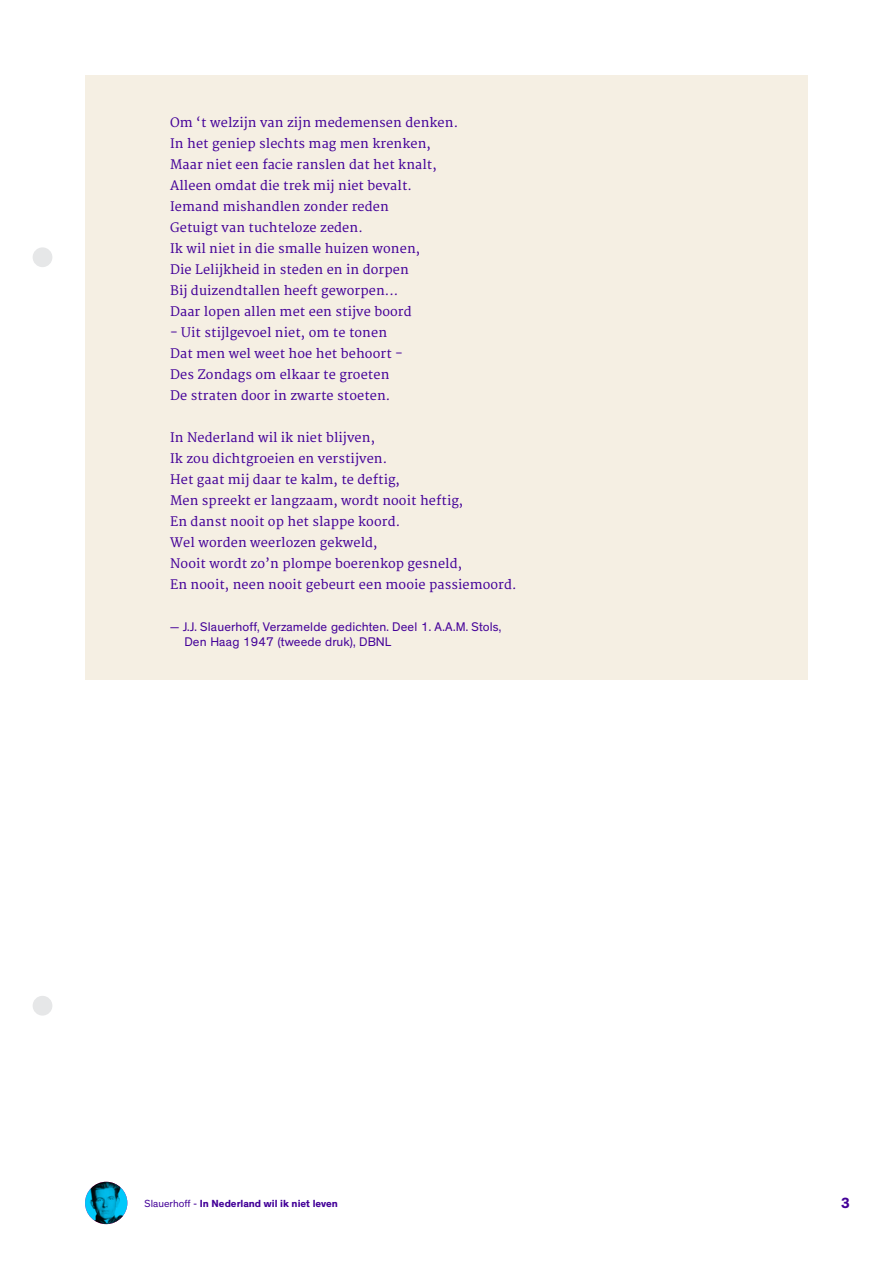
<style>
.page{position:relative;width:893px;height:1263px;background:#fff}
.page>*{position:absolute;margin:0;border:0;box-sizing:border-box;transform-origin:0 0}
.t1{font:700 15px "Theinhardt";color:#430098}
.t2{font:12.75px/21px "Merriweather";letter-spacing:.01em;color:#430098}
.t3{font:12.75px/15px "Theinhardt";letter-spacing:.01em;color:#430098}
.t4{font:700 10.5px "Theinhardt";color:#430098}
.s1{font-size:12px}
.s2{font-weight:400}
</style>
<div class="page">
<div style="left:33px;top:247px;width:19px;height:20px;background:#e6e7e8;border-radius:50%"></div>
<div style="left:33px;top:996px;width:19px;height:19px;background:#e6e7e8;border-radius:50%"></div>
<div style="left:85px;top:75px;width:723px;height:605px;background:#f5efe3"></div>
<img style="left:85px;top:1182px;width:42px;height:42px;border-radius:21px">
<p class="t2" style="left:170px;top:112px;width:289px">Om ‘t welzijn van zijn medemensen denken.<br>In het geniep slechts mag men krenken, Maar niet een facie ranslen dat het knalt, Alleen omdat die trek mij niet bevalt.<br>Iemand mishandlen zonder reden<br>Getuigt van tuchteloze zeden.<br>Ik wil niet in die smalle huizen wonen,<br>Die Lelijkheid in steden en in dorpen<br>Bij duizendtallen heeft geworpen...<br>Daar lopen allen met een stijve boord</p>
<p class="t2" style="left:170px;top:322px;width:234px">- Uit stijlgevoel niet, om te tonen Dat men wel weet hoe het behoort - Des Zondags om elkaar te groeten De straten door in zwarte stoeten.</p>
<p class="t2" style="left:170px;top:427px;width:348px">In Nederland wil ik niet blijven,<br>Ik zou dichtgroeien en verstijven.<br>Het gaat mij daar te kalm, te deftig,<br>Men spreekt er langzaam, wordt nooit heftig,<br>En danst nooit op het slappe koord.<br>Wel worden weerlozen gekweld,<br>Nooit wordt zo’n plompe boerenkop gesneld,<br>En nooit, neen nooit gebeurt een mooie passiemoord.</p>
<p class="t3" style="left:184px;top:619px;width:318px;text-indent:-14px"><span class="s1">—</span> J.J. Slauerhoff, Verzamelde gedichten. Deel 1. A.A.M. Stols,<br>Den Haag 1947 (tweede druk), DBNL</p>
<p class="t4" style="left:145px;top:1197px;width:195px"><span class="s2">Slauerhoff -</span> In Nederland wil ik niet leven</p>
<p class="t1" style="left:841px;top:1194px;width:10px">3</p>
</div>
